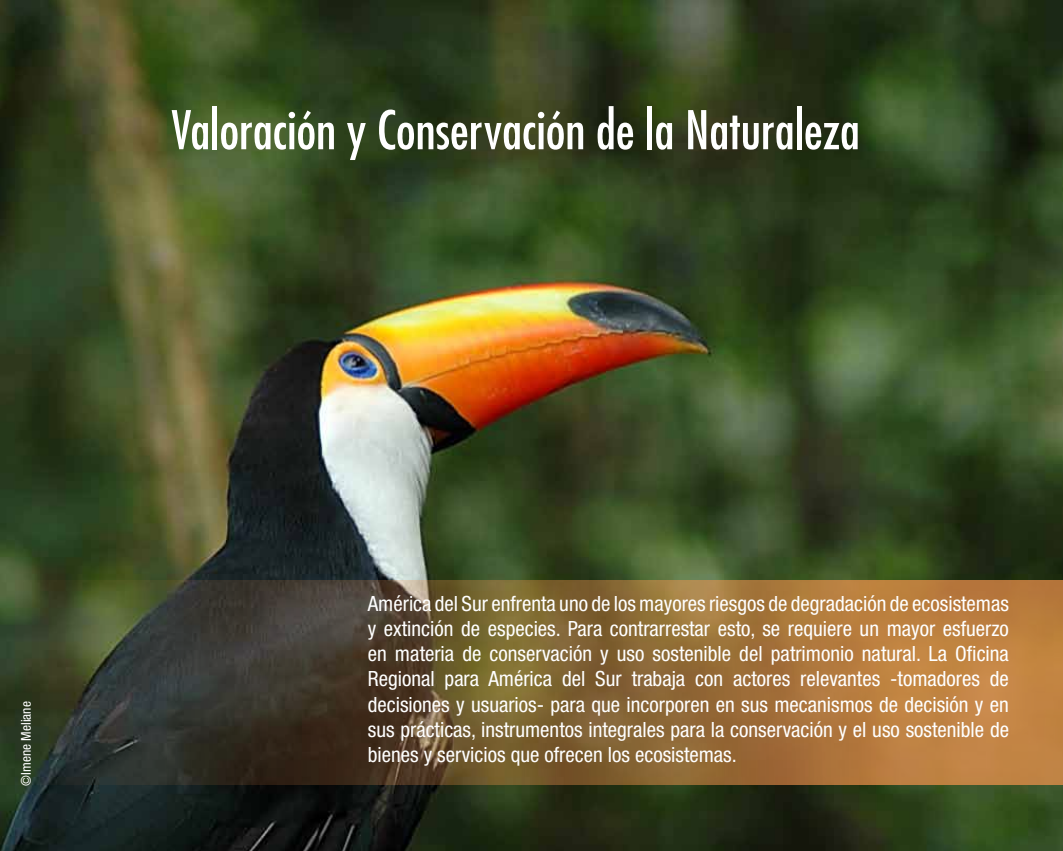
<style>
.page{position:relative;width:1063px;height:851px;background:#fff}
.page>*{position:absolute;margin:0;border:0;box-sizing:border-box;transform-origin:0 0}
.t1{font:condensed 51.9px "Futura Std";color:#fff}
.t2{font:condensed 21px/25.2px "Helvetica Neue LT Std";color:#fff;text-align:justify}
.t3{font:condensed 13.5px "Helvetica Neue LT Std";color:#fff}
</style>
<div class="page">
<img style="left:0;top:0;width:1063px;height:850px">
<svg style="left:0;top:580px;width:1063px;height:204px;background:#765b34"></svg>
<h1 class="t1" style="left:171px;top:99px;width:690px">Valoración y Conservación de la Naturaleza</h1>
<p class="t3" style="left:18px;top:785px;width:86px;rotate:-90deg">©Imene Meliane</p>
<p class="t2" style="left:368px;top:590px;width:643px">América del Sur enfrenta uno de los mayores riesgos de degradación de ecosistemas y extinción de especies. Para contrarrestar esto, se requiere un mayor esfuerzo en materia de conservación y uso sostenible del patrimonio natural. La Oficina Regional para América del Sur trabaja con actores relevantes -tomadores de decisiones y usuarios- para que incorporen en sus mecanismos de decisión y en sus prácticas, instrumentos integrales para la conservación y el uso sostenible de bienes y servicios que ofrecen los ecosistemas.</p>
</div>
